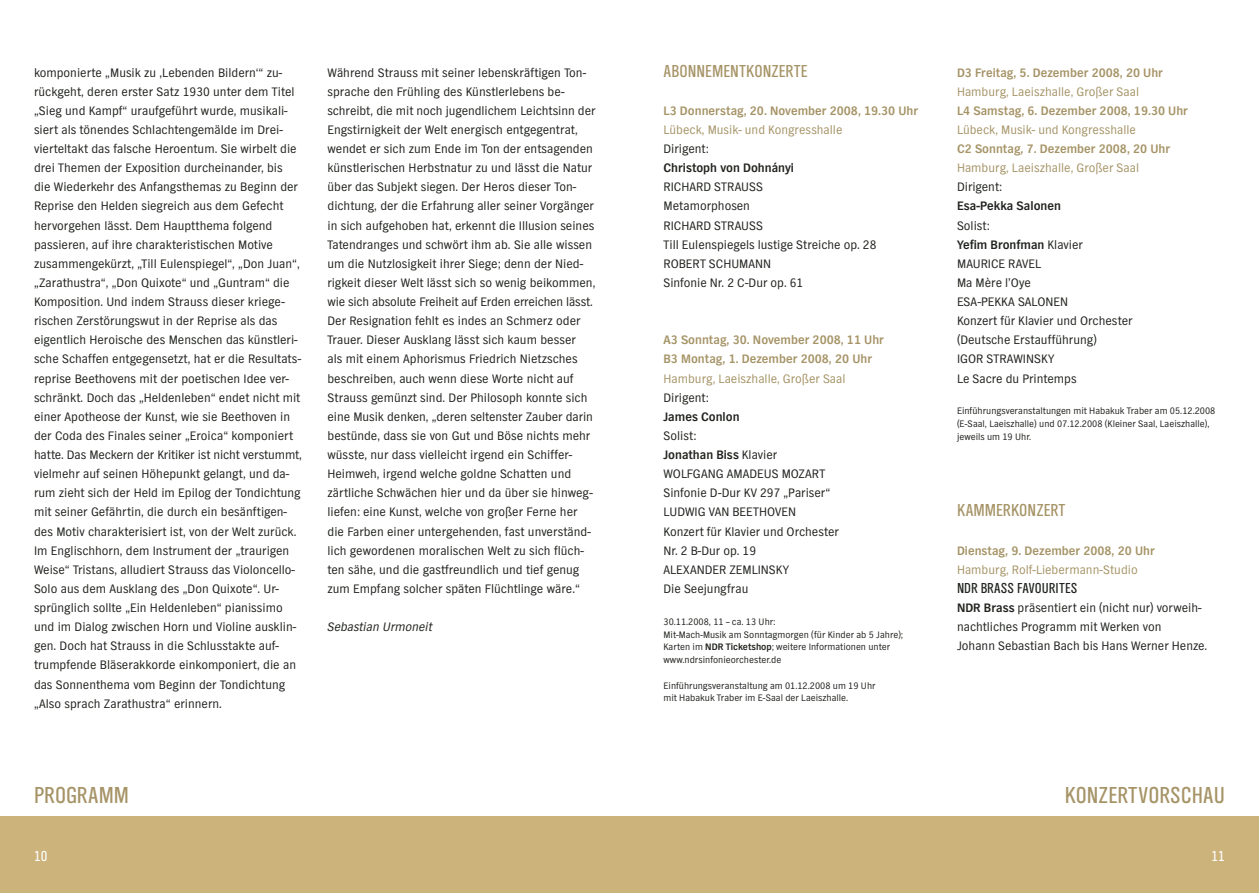
<style>
.page{position:relative;width:1259px;height:893px;background:#fff}
.page>*{position:absolute;margin:0;border:0;box-sizing:border-box;transform-origin:0 0}
.t1{font:24px "NDR Sans Cond";color:#a69467}
.t2{font:18px "NDR Sans Cond";color:#a69467}
.t3{font:15px "NDR Sans Cond";color:#20231e}
.t4{font:15px "NDR Sans Cond";color:#fff}
.t5{font:12.75px/19.2px "NDR Sans";color:#20231e}
.t6{font:700 12.75px/19.2px "NDR Sans";color:#a69467}
.t7{font:12.75px "NDR Sans";color:#a69467}
.t8{font:700 12.75px "NDR Sans";color:#20231e}
.t9{font:italic 12.75px "NDR Sans";color:#20231e}
.t10{font:9.75px/12.8px "NDR Sans";color:#20231e}
.s1{font-weight:700}
</style>
<div class="page">
<div style="left:0;top:816px;width:1259px;height:77px;background:#ccb27b"></div>
<p class="t5" style="left:34px;top:64px;width:269px">komponierte „Musik zu ‚Lebenden Bildern‘“ zu - rückgeht, deren erster Satz 1930 unter dem Titel „Sieg und Kampf“ uraufgeführt wurde, musikali&shy;siert als tönendes Schlachtengemälde im Drei&shy;vierteltakt das falsche Heroentum. Sie wirbelt die drei Themen der Exposition durcheinander, bis die Wiederkehr des Anfangsthemas zu Beginn der Reprise den Helden siegreich aus dem Gefecht hervorgehen lässt. Dem Hauptthema folgend passieren, auf ihre charakteristischen Motive zusammengekürzt, „Till Eulenspiegel“, „Don Juan“, „Zarathustra“, „Don Quixote“ und „Guntram“ die Komposition. Und indem Strauss dieser kriege&shy;rischen Zerstörungswut in der Reprise als das eigentlich Heroische des Menschen das künstleri&shy;sche Schaffen entgegensetzt, hat er die Resultats&shy;reprise Beethovens mit der poetischen Idee ver&shy;schränkt. Doch das „Heldenleben“ endet nicht mit einer Apotheose der Kunst, wie sie Beethoven in der Coda des Finales seiner „Eroica“ komponiert hatte. Das Meckern der Kritiker ist nicht verstummt, vielmehr auf seinen Höhepunkt gelangt, und da - rum zieht sich der Held im Epilog der Tondichtung mit seiner Gefährtin, die durch ein besänftigen&shy;des Motiv charakterisiert ist, von der Welt zurück.<br>Im Englischhorn, dem Instrument der „traurigen Weise“ Tristans, alludiert Strauss das Violoncello-Solo aus dem Ausklang des „Don Quixote“. Ur - sprünglich sollte „Ein Heldenleben“ pianissimo und im Dialog zwischen Horn und Violine ausklin&shy;gen. Doch hat Strauss in die Schlusstakte auf&shy;trumpfende Bläserakkorde einkomponiert, die an das Sonnenthema vom Beginn der Tondichtung „Also sprach Zarathustra“ erinnern.</p>
<p class="t5" style="left:327px;top:64px;width:269px">Während Strauss mit seiner lebenskräftigen Ton&shy;sprache den Frühling des Künstlerlebens be - schreibt, die mit noch jugendlichem Leichtsinn der Engstirnigkeit der Welt energisch entgegentrat, wendet er sich zum Ende im Ton der entsagenden künstlerischen Herbstnatur zu und lässt die Natur über das Subjekt siegen. Der Heros dieser Ton&shy;dichtung, der die Erfahrung aller seiner Vorgänger in sich aufgehoben hat, erkennt die Illusion seines Tatendranges und schwört ihm ab. Sie alle wissen um die Nutzlosigkeit ihrer Siege; denn der Nied&shy;rigkeit dieser Welt lässt sich so wenig beikommen, wie sich absolute Freiheit auf Erden erreichen lässt.<br>Der Resignation fehlt es indes an Schmerz oder Trauer. Dieser Ausklang lässt sich kaum besser<br>als mit einem Aphorismus Friedrich Nietzsches beschreiben, auch wenn diese Worte nicht auf Strauss gemünzt sind. Der Philosoph konnte sich eine Musik denken, „deren seltenster Zauber darin bestünde, dass sie von Gut und Böse nichts mehr wüsste, nur dass vielleicht irgend ein Schiffer-Heimweh, irgend welche goldne Schatten und zärtliche Schwächen hier und da über sie hinweg&shy;liefen: eine Kunst, welche von großer Ferne her die Farben einer untergehenden, fast unverständ&shy;lich gewordenen moralischen Welt zu sich flüch&shy;ten sähe, und die gastfreundlich und tief genug zum Empfang solcher späten Flüchtlinge wäre.“</p>
<p class="t9" style="left:327px;top:622px;width:106px">Sebastian Urmoneit</p>
<h2 class="t2" style="left:663px;top:64px;width:146px">ABONNEMENTKONZERTE</h2>
<p class="t6" style="left:663px;top:102px;width:256px">L3 Donnerstag, 20. November 2008, 19.30 Uhr</p>
<p class="t7" style="left:663px;top:125px;width:180px">Lübeck, Musik- und Kongresshalle</p>
<p class="t5" style="left:663px;top:140px;width:46px">Dirigent:</p>
<p class="t8" style="left:663px;top:163px;width:132px">Christoph von Dohnányi</p>
<p class="t5" style="left:663px;top:178px;width:214px">RICHARD STRAUSS<br>Metamorphosen<br>RICHARD STRAUSS<br>Till Eulenspiegels lustige Streiche op. 28<br>ROBERT SCHUMANN<br>Sinfonie Nr. 2 C-Dur op. 61</p>
<p class="t6" style="left:663px;top:332px;width:222px">A3 Sonntag, 30. November 2008, 11 Uhr<br>B3 Montag, 1. Dezember 2008, 20 Uhr</p>
<p class="t7" style="left:663px;top:374px;width:184px">Hamburg, Laeiszhalle, Großer Saal</p>
<p class="t5" style="left:663px;top:389px;width:46px">Dirigent:</p>
<p class="t8" style="left:663px;top:412px;width:78px">James Conlon</p>
<p class="t5" style="left:663px;top:427px;width:177px">Solist:<br><span class="s1">Jonathan Biss</span> Klavier<br>WOLFGANG AMADEUS MOZART<br>Sinfonie D-Dur KV 297 „Pariser“<br>LUDWIG VAN BEETHOVEN<br>Konzert für Klavier und Orchester<br>Nr. 2 B-Dur op. 19<br>ALEXANDER ZEMLINSKY<br>Die Seejungfrau</p>
<p class="t10" style="left:663px;top:616px;width:241px">30.11.2008, 11 – ca. 13 Uhr:<br>Mit-Mach-Musik am Sonntagmorgen (für Kinder ab 5 Jahre); Karten im <span class="s1">NDR Ticketshop</span>; weitere Informationen unter www.ndrsinfonieorchester.de</p>
<p class="t10" style="left:663px;top:680px;width:213px">Einführungsveranstaltung am 01.12.2008 um 19 Uhr mit Habakuk Traber im E-Saal der Laeiszhalle.</p>
<p class="t6" style="left:957px;top:64px;width:207px">D3 Freitag, 5. Dezember 2008, 20 Uhr</p>
<p class="t7" style="left:957px;top:87px;width:184px">Hamburg, Laeiszhalle, Großer Saal</p>
<p class="t6" style="left:957px;top:102px;width:232px">L4 Samstag, 6. Dezember 2008, 19.30 Uhr</p>
<p class="t7" style="left:957px;top:125px;width:180px">Lübeck, Musik- und Kongresshalle</p>
<p class="t6" style="left:957px;top:140px;width:215px">C2 Sonntag, 7. Dezember 2008, 20 Uhr</p>
<p class="t7" style="left:957px;top:163px;width:184px">Hamburg, Laeiszhalle, Großer Saal</p>
<p class="t5" style="left:957px;top:178px;width:46px">Dirigent:</p>
<p class="t8" style="left:957px;top:201px;width:105px">Esa-Pekka Salonen</p>
<p class="t5" style="left:957px;top:217px;width:177px">Solist:<br><span class="s1">Yefim Bronfman</span> Klavier<br>MAURICE RAVEL<br>Ma Mère l’Oye<br>ESA-PEKKA SALONEN<br>Konzert für Klavier und Orchester (Deutsche Erstaufführung)<br>IGOR STRAWINSKY<br>Le Sacre du Printemps</p>
<p class="t10" style="left:957px;top:405px;width:260px">Einführungsveranstaltungen mit Habakuk Traber am 05.12.2008 (E-Saal, Laeiszhalle) und 07.12.2008 (Kleiner Saal, Laeiszhalle), jeweils um 19 Uhr.</p>
<h2 class="t2" style="left:957px;top:504px;width:110px">KAMMERKONZERT</h2>
<p class="t6" style="left:957px;top:542px;width:199px">Dienstag, 9. Dezember 2008, 20 Uhr</p>
<p class="t7" style="left:957px;top:565px;width:182px">Hamburg, Rolf-Liebermann-Studio</p>
<p class="t3" style="left:957px;top:582px;width:122px">NDR BRASS FAVOURITES</p>
<p class="t5" style="left:957px;top:599px;width:252px"><span class="s1">NDR Brass</span> präsentiert ein (nicht nur) vorweih&shy;nachtliches Programm mit Werken von<br>Johann Sebastian Bach bis Hans Werner Henze.</p>
<h1 class="t1" style="left:34px;top:786px;width:96px">PROGRAMM</h1>
<h1 class="t1" style="left:1065px;top:786px;width:161px">KONZERTVORSCHAU</h1>
<p class="t4" style="left:34px;top:850px;width:15px">10</p>
<p class="t4" style="left:1211px;top:850px;width:15px">11</p>
</div>
